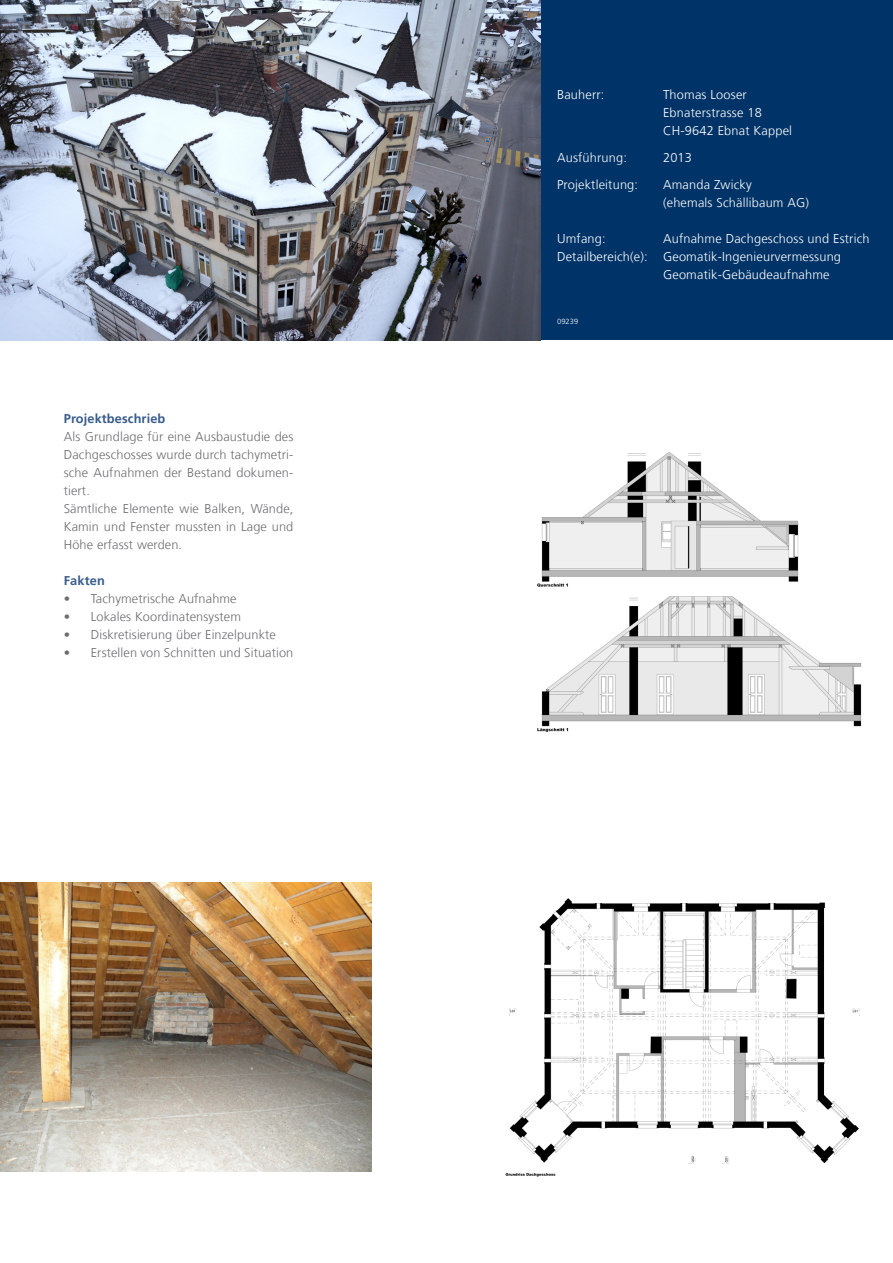
<style>
.page{position:relative;width:893px;height:1263px;background:#fff}
.page>*{position:absolute;margin:0;border:0;box-sizing:border-box;transform-origin:0 0}
.t1{font:300 12.75px/18px "Frutiger LT Com";letter-spacing:.01em;color:#6c6d70}
.t2{font:300 12.75px/18px "Frutiger LT Com";letter-spacing:.015em;color:#fff}
.t3{font:700 12.75px "Frutiger LT Com";letter-spacing:.01em;color:#375b8b}
.t4{font:300 7.5px "Frutiger LT Com";letter-spacing:.015em;color:#fff}
</style>
<div class="page">
<div style="left:540px;top:0;width:353px;height:340px;background:#003367"></div>
<img style="left:0;top:0;width:540px;height:340px">
<img style="left:0;top:882px;width:371px;height:289px">
<img style="left:537px;top:452px;width:325px;height:280px">
<img style="left:505px;top:898px;width:355px;height:279px">
<p class="t3" style="left:64px;top:411px;width:103px">Projektbeschrieb</p>
<p class="t1" style="left:64px;top:428px;width:231px">Als Grundlage für eine Ausbaustudie des<br>Dachgeschosses wurde durch tachymetri&shy;sche Aufnahmen der Bestand dokumen&shy;tiert.<br>Sämtliche Elemente wie Balken, Wände,<br>Kamin und Fenster mussten in Lage und<br>Höhe erfasst werden.</p>
<p class="t3" style="left:64px;top:573px;width:43px">Fakten</p>
<p class="t1" style="left:64px;top:590px;width:174px">• Tachymetrische Aufnahme</p>
<p class="t1" style="left:64px;top:608px;width:179px">• Lokales Koordinatensystem</p>
<p class="t1" style="left:64px;top:626px;width:214px">• Diskretisierung über Einzelpunkte</p>
<p class="t1" style="left:64px;top:644px;width:231px">• Erstellen von Schnitten und Situation</p>
<p class="t2" style="left:557px;top:86px;width:49px">Bauherr:</p>
<p class="t2" style="left:663px;top:86px;width:131px">Thomas Looser<br>Ebnaterstrasse 18<br>CH-9642 Ebnat Kappel</p>
<p class="t2" style="left:557px;top:149px;width:71px">Ausführung:</p>
<p class="t2" style="left:663px;top:149px;width:30px">2013</p>
<p class="t2" style="left:557px;top:176px;width:83px">Projektleitung:</p>
<p class="t2" style="left:663px;top:176px;width:148px">Amanda Zwicky<br>(ehemals Schällibaum AG)</p>
<p class="t2" style="left:557px;top:230px;width:50px">Umfang:</p>
<p class="t2" style="left:663px;top:230px;width:208px">Aufnahme Dachgeschoss und Estrich</p>
<p class="t2" style="left:557px;top:248px;width:285px">Detailbereich(e): Geomatik-Ingenieurvermessung</p>
<p class="t2" style="left:663px;top:266px;width:168px">Geomatik-Gebäudeaufnahme</p>
<p class="t4" style="left:557px;top:317px;width:23px">09239</p>
</div>
